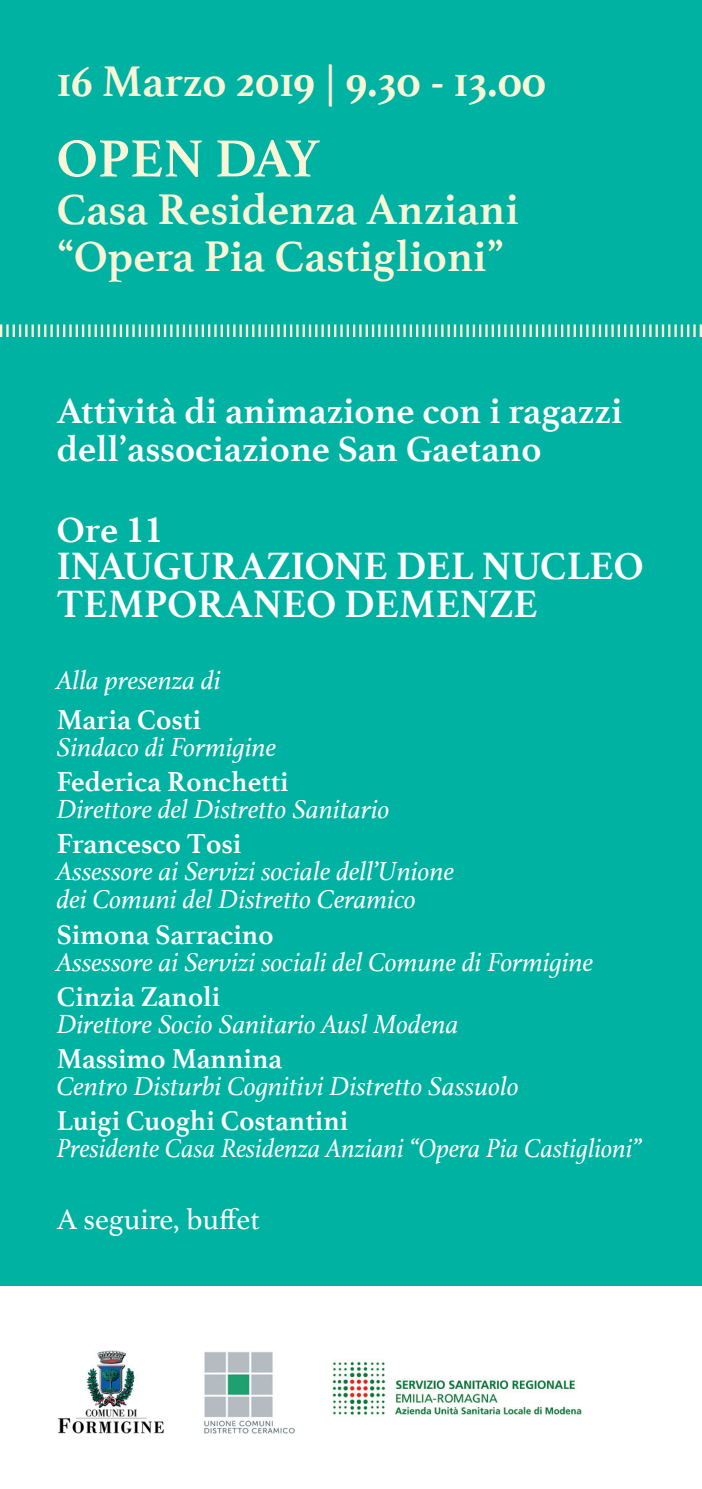
<style>
.page{position:relative;width:702px;height:1489px;background:#fff}
.page>*{position:absolute;margin:0;border:0;box-sizing:border-box;transform-origin:0 0}
.t1{font:700 55px "Athelas";color:#fbf5d7}
.t2{font:700 45px/47.5px "Athelas";color:#fbf5d7}
.t3{font:700 40px/37.5px "Athelas";color:#fff}
.t4{font:700 37.5px/37.5px "Athelas";color:#fff}
.t5{font:30px "Athelas";color:#fff}
.t6{font:700 28.75px "Athelas";color:#fff}
.t7{font:italic 27.5px/27.5px "Athelas";color:#fff}
.t8{font:italic 27.5px "Athelas";color:#fff;scale:.96 1}
.s1{font-family:"Baskerville";font-weight:600}
</style>
<div class="page">
<img style="left:57px;top:1350px;width:107px;height:83px">
<img style="left:204px;top:1351px;width:91px;height:82px">
<img style="left:332px;top:1361px;width:250px;height:54px">
<div style="left:0;top:0;width:702px;height:1284px;background:#00b2a2"></div>
<svg style="left:0;top:324px;width:702px;height:13px"></svg>
<h2 class="t2" style="left:57px;top:57px;width:491px">16 Marzo 2019 | 9.30 - 13.00</h2>
<h1 class="t1" style="left:57px;top:114px;width:265px">OPEN DAY</h1>
<h2 class="t2" style="left:57px;top:184px;width:464px">Casa Residenza Anziani “Opera Pia Castiglioni”</h2>
<h3 class="t4" style="left:57px;top:391px;width:567px">Attività di animazione con i ragazzi dell’associazione San Gaetano</h3>
<h3 class="t4" style="left:57px;top:509px;width:108px">Ore <span class="s1">11</span></h3>
<h3 class="t3" style="left:57px;top:546px;width:588px">INAUGURAZIONE DEL NUCLEO<br>TEMPORANEO DEMENZE</h3>
<p class="t7" style="left:57px;top:665px;width:166px">Alla presenza di</p>
<p class="t6" style="left:57px;top:696px;width:146px">Maria Costi</p>
<p class="t7" style="left:57px;top:732px;width:221px">Sindaco di Formigine</p>
<p class="t6" style="left:57px;top:758px;width:233px">Federica Ronchetti</p>
<p class="t7" style="left:57px;top:794px;width:334px">Direttore del Distretto Sanitario</p>
<p class="t6" style="left:57px;top:820px;width:186px">Francesco Tosi</p>
<p class="t7" style="left:57px;top:856px;width:399px">Assessore ai Servizi sociale dell’Unione dei Comuni del Distretto Ceramico</p>
<p class="t6" style="left:57px;top:911px;width:218px">Simona Sarracino</p>
<p class="t7" style="left:57px;top:947px;width:538px">Assessore ai Servizi sociali del Comune di Formigine</p>
<p class="t6" style="left:57px;top:973px;width:165px">Cinzia Zanoli</p>
<p class="t7" style="left:57px;top:1009px;width:403px">Direttore Socio Sanitario Ausl Modena</p>
<p class="t6" style="left:57px;top:1035px;width:227px">Massimo Mannina</p>
<p class="t7" style="left:57px;top:1071px;width:463px">Centro Disturbi Cognitivi Distretto Sassuolo</p>
<p class="t6" style="left:57px;top:1097px;width:293px">Luigi Cuoghi Costantini</p>
<p class="t8" style="left:57px;top:1126px;width:610px">Presidente Casa Residenza Anziani “Opera Pia Castiglioni”</p>
<p class="t5" style="left:57px;top:1195px;width:204px">A seguire, buffet</p>
</div>
